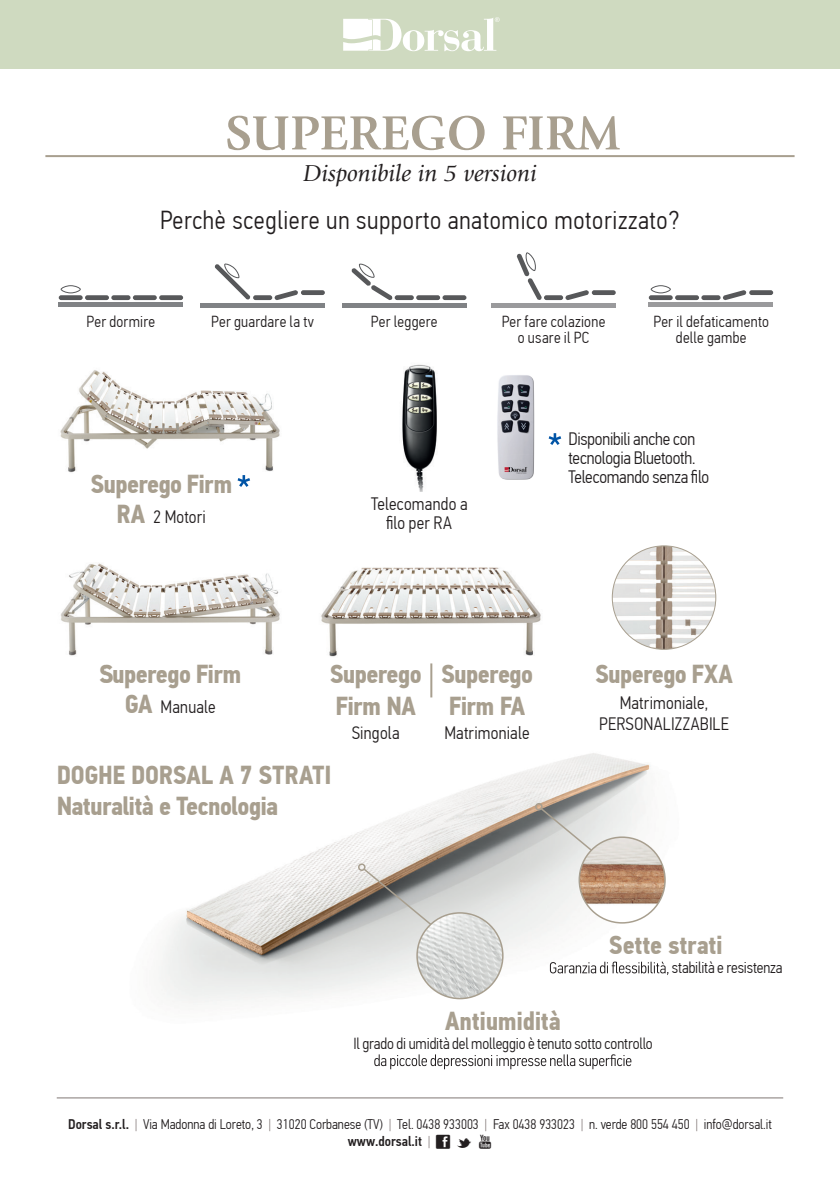
<style>
.page{position:relative;width:840px;height:1191px;background:#fff}
.page>*{position:absolute;margin:0;border:0;box-sizing:border-box;transform-origin:0 0}
.t1{font:700 50px "Giovanni Std";color:#a89f8f}
.t2{font:700 26px/31.6px "PF Din Text Cond Pro";letter-spacing:-.02em;color:#a89f8f}
.t3{font:300 26px "PF Din Text Cond Pro";letter-spacing:.025em;color:#231f20}
.t4{font:italic 24px "Giovanni Std";color:#231f20}
.t5{font:300 18px/21.8px "PF Din Text Cond Pro";letter-spacing:.01em;color:#231f20;text-align:center}
.t6{font:300 18px/19px "PF Din Text Cond Pro";letter-spacing:-.01em;color:#231f20}
.t7{font:300 16px/16px "PF Din Text Cond Pro";letter-spacing:.01em;color:#231f20;text-align:center}
.t8{font:300 14px/16.8px "PF Din Text Cond Pro";color:#231f20}
.s1{font-weight:700;font-size:26px;color:#a89f8f}
.s2{font-weight:500}
.s3{color:#817876}
</style>
<div class="page">
<hr style="left:57px;top:1097px;width:725px;height:1px;background:#817876">
<img style="left:61px;top:563px;width:219px;height:93px">
<img style="left:321px;top:567px;width:220px;height:90px">
<hr style="left:430px;top:663px;width:2px;height:34px;background:#a89f8f">
<img style="left:612px;top:546px;width:103px;height:103px;border-radius:52px">
<img style="left:60px;top:370px;width:220px;height:103px">
<img style="left:402px;top:364px;width:35px;height:128px">
<div style="left:674px;top:295px;width:24px;height:5px;background:#57585a;border-radius:2px"></div>
<div style="left:648px;top:295px;width:24px;height:5px;background:#57585a;border-radius:2px"></div>
<div style="left:748px;top:290px;width:24px;height:5px;background:#57585a;border-radius:2px"></div>
<svg style="left:723px;top:290px;width:23px;height:10px"></svg>
<div style="left:701px;top:295px;width:19px;height:5px;background:#57585a;border-radius:2px"></div>
<div style="left:648px;top:302px;width:124px;height:5px;background:#9a9a9c"></div>
<div style="left:650px;top:285px;width:20px;height:8px;border:1px solid #57585a;border-radius:50%"></div>
<div style="left:301px;top:290px;width:24px;height:5px;background:#57585a;border-radius:2px"></div>
<svg style="left:274px;top:290px;width:24px;height:10px"></svg>
<div style="left:253px;top:295px;width:19px;height:5px;background:#57585a;border-radius:2px"></div>
<svg style="left:214px;top:263px;width:36px;height:37px"></svg>
<div style="left:591px;top:290px;width:24px;height:5px;background:#57585a;border-radius:2px"></div>
<svg style="left:565px;top:290px;width:23px;height:10px"></svg>
<div style="left:543px;top:295px;width:20px;height:5px;background:#57585a;border-radius:2px"></div>
<svg style="left:516px;top:252px;width:25px;height:48px"></svg>
<div style="left:159px;top:295px;width:24px;height:5px;background:#57585a;border-radius:2px"></div>
<div style="left:85px;top:295px;width:24px;height:5px;background:#57585a;border-radius:2px"></div>
<div style="left:59px;top:295px;width:24px;height:5px;background:#57585a;border-radius:2px"></div>
<div style="left:133px;top:295px;width:24px;height:5px;background:#57585a;border-radius:2px"></div>
<div style="left:111px;top:295px;width:19px;height:5px;background:#57585a;border-radius:2px"></div>
<div style="left:59px;top:302px;width:124px;height:5px;background:#808285"></div>
<div style="left:61px;top:285px;width:20px;height:8px;border:1px solid #57585a;border-radius:50%"></div>
<div style="left:442px;top:295px;width:24px;height:5px;background:#57585a;border-radius:2px"></div>
<div style="left:416px;top:295px;width:24px;height:5px;background:#57585a;border-radius:2px"></div>
<div style="left:394px;top:295px;width:19px;height:5px;background:#57585a;border-radius:2px"></div>
<svg style="left:351px;top:263px;width:41px;height:37px"></svg>
<hr style="left:491px;top:303px;width:124px;height:4px;background:#9a9a9c">
<hr style="left:342px;top:303px;width:124px;height:4px;background:#808285">
<hr style="left:200px;top:303px;width:124px;height:4px;background:#808285">
<hr style="left:45px;top:155px;width:749px;height:2px;background:#a89f8f">
<svg style="left:237px;top:475px;width:13px;height:12px"></svg>
<img style="left:159px;top:753px;width:510px;height:251px">
<svg style="left:362px;top:867px;width:98px;height:82px;background:#b7b6b3"></svg>
<div style="left:358px;top:863px;width:7px;height:8px;border:2px solid #a89f8f;border-radius:50%"></div>
<svg style="left:538px;top:806px;width:96px;height:80px;background:#d9dad9"></svg>
<div style="left:535px;top:803px;width:7px;height:7px;border:2px solid #a89f8f;border-radius:50%"></div>
<img style="left:579px;top:837px;width:85px;height:86px;border-radius:43px">
<div style="left:578px;top:836px;width:87px;height:87px;border:2px solid #a89f8f;border-radius:50%"></div>
<img style="left:417px;top:913px;width:85px;height:85px;border-radius:43px">
<div style="left:416px;top:912px;width:87px;height:87px;border:2px solid #a89f8f;border-radius:50%"></div>
<svg style="left:374px;top:1054px;width:257px;height:15px"></svg>
<svg style="left:549px;top:961px;width:119px;height:14px"></svg>
<img style="left:497px;top:375px;width:65px;height:105px">
<div style="left:0;top:0;width:839px;height:68px;background:#cfdac0"></div>
<svg style="left:343px;top:17px;width:156px;height:34px"></svg>
<h1 class="t1" style="left:225px;top:104px;width:397px">SUPEREGO FIRM</h1>
<h3 class="t4" style="left:303px;top:160px;width:235px">Disponibile in 5 versioni</h3>
<h2 class="t3" style="left:160px;top:205px;width:520px">Perchè scegliere un supporto anatomico motorizzato?</h2>
<p class="t7" style="left:211px;top:313px;width:104px">Per guardare la tv</p>
<p class="t7" style="left:501px;top:313px;width:105px">Per fare colazione o usare il PC</p>
<p class="t7" style="left:86px;top:313px;width:70px">Per dormire</p>
<p class="t7" style="left:371px;top:313px;width:68px">Per leggere</p>
<p class="t7" style="left:653px;top:313px;width:117px">Per il defaticamento delle gambe</p>
<h2 class="t2" style="left:90px;top:469px;width:143px">Superego Firm</h2>
<p class="t5" style="left:116px;top:506px;width:91px"><span class="s1">RA</span> 2 Motori</p>
<p class="t5" style="left:371px;top:494px;width:98px;line-height:19px">Telecomando a filo per RA</p>
<p class="t6" style="left:568px;top:430px;width:142px">Disponibili anche con tecnologia Bluetooth.<br>Telecomando senza filo</p>
<h2 class="t2" style="left:99px;top:658px;width:144px">Superego Firm</h2>
<p class="t5" style="left:125px;top:696px;width:92px"><span class="s1">GA</span> Manuale</p>
<h2 class="t2" style="left:329px;top:658px;width:93px">Superego<br>Firm NA</h2>
<p class="t5" style="left:351px;top:721px;width:49px">Singola</p>
<h2 class="t2" style="left:57px;top:759px;width:276px">DOGHE DORSAL A 7 STRATI<br>Naturalità e Tecnologia</h2>
<h2 class="t2" style="left:441px;top:658px;width:93px">Superego<br>Firm FA</h2>
<p class="t5" style="left:444px;top:721px;width:86px">Matrimoniale</p>
<h2 class="t2" style="left:594px;top:658px;width:139px">Superego FXA</h2>
<p class="t5" style="left:598px;top:691px;width:131px">Matrimoniale,<br>PERSONALIZZABILE</p>
<h2 class="t2" style="left:608px;top:929px;width:115px">Sette strati</h2>
<p class="t7" style="left:671px;top:960px;width:112px">stabilità e resistenza</p>
<h2 class="t2" style="left:445px;top:1005px;width:117px">Antiumidità</h2>
<p class="t7" style="left:353px;top:1035px;width:300px">Il grado di umidità del molleggio è tenuto sotto controllo</p>
<p class="t8" style="left:347px;top:1116px;width:425px;text-indent:-279px"><span class="s2">Dorsal s.r.l.</span> <span class="s3">|</span> Via Madonna di Loreto, 3 <span class="s3">|</span> 31020 Corbanese (TV) <span class="s3">|</span> Tel. 0438 933003 <span class="s3">|</span> Fax 0438 933023 <span class="s3">|</span> n. verde 800 554 450 <span class="s3">|</span> info@dorsal.it <span class="s2">www.dorsal.it</span> <span class="s3">|</span></p>
</div>
